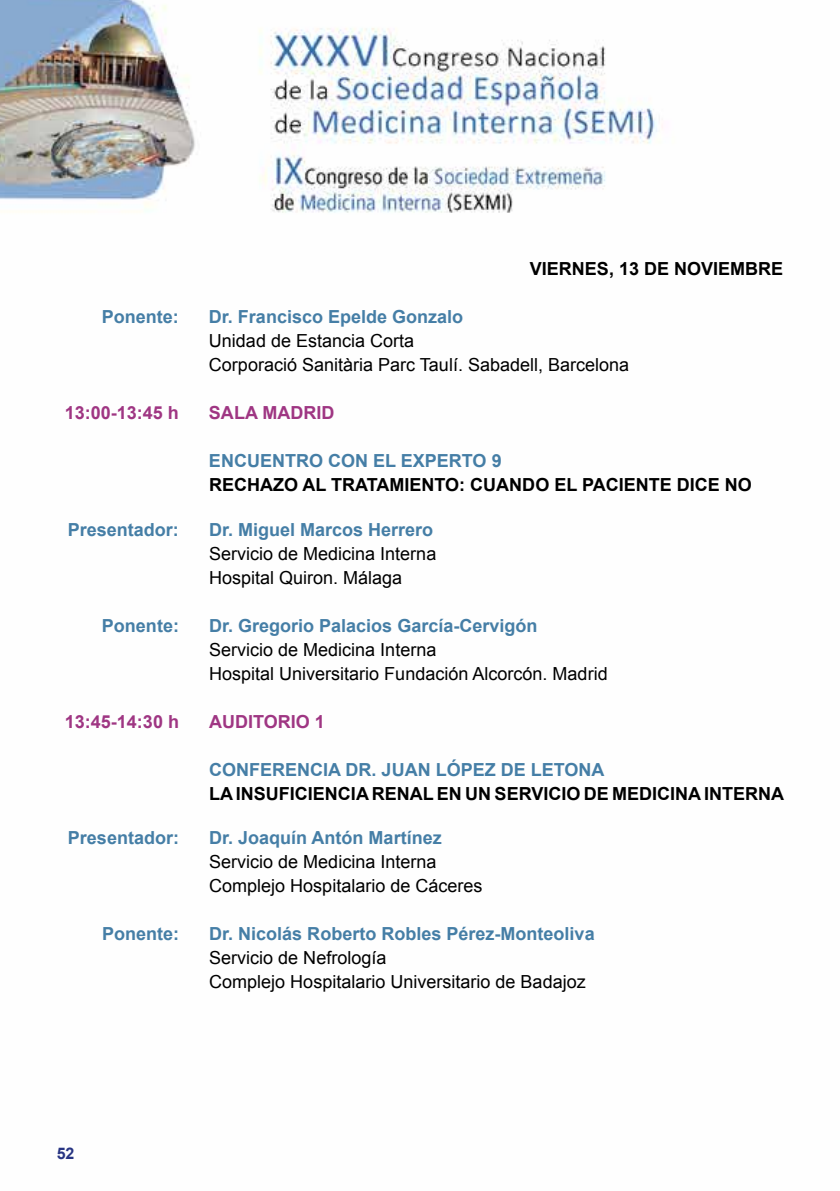
<style>
.page{position:relative;width:840px;height:1191px;background:#fff}
.page>*{position:absolute;margin:0;border:0;box-sizing:border-box;transform-origin:0 0}
.t1{font:18px/24px "Arial";color:#000}
.t2{font:700 18px "Arial";color:#457ea6}
.t3{font:700 18px "Arial";color:#000}
.t4{font:700 18px "Arial";color:#9f3683}
.t5{font:700 16px "Arial";color:#283583}
</style>
<div class="page">
<img style="left:0;top:0;width:657px;height:213px">
<p class="t3" style="left:529px;top:257px;width:255px">VIERNES, 13 DE NOVIEMBRE</p>
<p class="t2" style="left:102px;top:305px;width:79px">Ponente:</p>
<p class="t2" style="left:209px;top:305px;width:256px">Dr. Francisco Epelde Gonzalo</p>
<p class="t1" style="left:209px;top:329px;width:421px">Unidad de Estancia Corta<br>Corporació Sanitària Parc Taulí. Sabadell, Barcelona</p>
<p class="t4" style="left:65px;top:401px;width:116px">13:00-13:45 h</p>
<p class="t4" style="left:209px;top:401px;width:127px">SALA MADRID</p>
<p class="t2" style="left:209px;top:449px;width:294px">ENCUENTRO CON EL EXPERTO 9</p>
<p class="t3" style="left:209px;top:473px;width:544px">RECHAZO AL TRATAMIENTO: CUANDO EL PACIENTE DICE NO</p>
<p class="t2" style="left:68px;top:517px;width:113px">Presentador:</p>
<p class="t2" style="left:209px;top:517px;width:226px">Dr. Miguel Marcos Herrero</p>
<p class="t1" style="left:209px;top:541px;width:229px">Servicio de Medicina Interna<br>Hospital Quiron. Málaga</p>
<p class="t2" style="left:102px;top:613px;width:79px">Ponente:</p>
<p class="t2" style="left:209px;top:613px;width:330px">Dr. Gregorio Palacios García-Cervigón</p>
<p class="t1" style="left:209px;top:637px;width:400px">Servicio de Medicina Interna<br>Hospital Universitario Fundación Alcorcón. Madrid</p>
<p class="t4" style="left:65px;top:709px;width:116px">13:45-14:30 h</p>
<p class="t4" style="left:209px;top:709px;width:117px">AUDITORIO 1</p>
<p class="t2" style="left:209px;top:757px;width:397px">CONFERENCIA DR. JUAN LÓPEZ DE LETONA</p>
<p class="t3" style="left:209px;top:781px;width:576px">LA INSUFICIENCIA RENAL EN UN SERVICIO DE MEDICINA INTERNA</p>
<p class="t2" style="left:68px;top:825px;width:113px">Presentador:</p>
<p class="t2" style="left:209px;top:825px;width:234px">Dr. Joaquín Antón Martínez</p>
<p class="t1" style="left:209px;top:849px;width:275px">Servicio de Medicina Interna<br>Complejo Hospitalario de Cáceres</p>
<p class="t2" style="left:102px;top:921px;width:79px">Ponente:</p>
<p class="t2" style="left:209px;top:921px;width:387px">Dr. Nicolás Roberto Robles Pérez-Monteoliva</p>
<p class="t1" style="left:209px;top:945px;width:378px">Servicio de Nefrología<br>Complejo Hospitalario Universitario de Badajoz</p>
<p class="t5" style="left:57px;top:1143px;width:19px">52</p>
</div>
